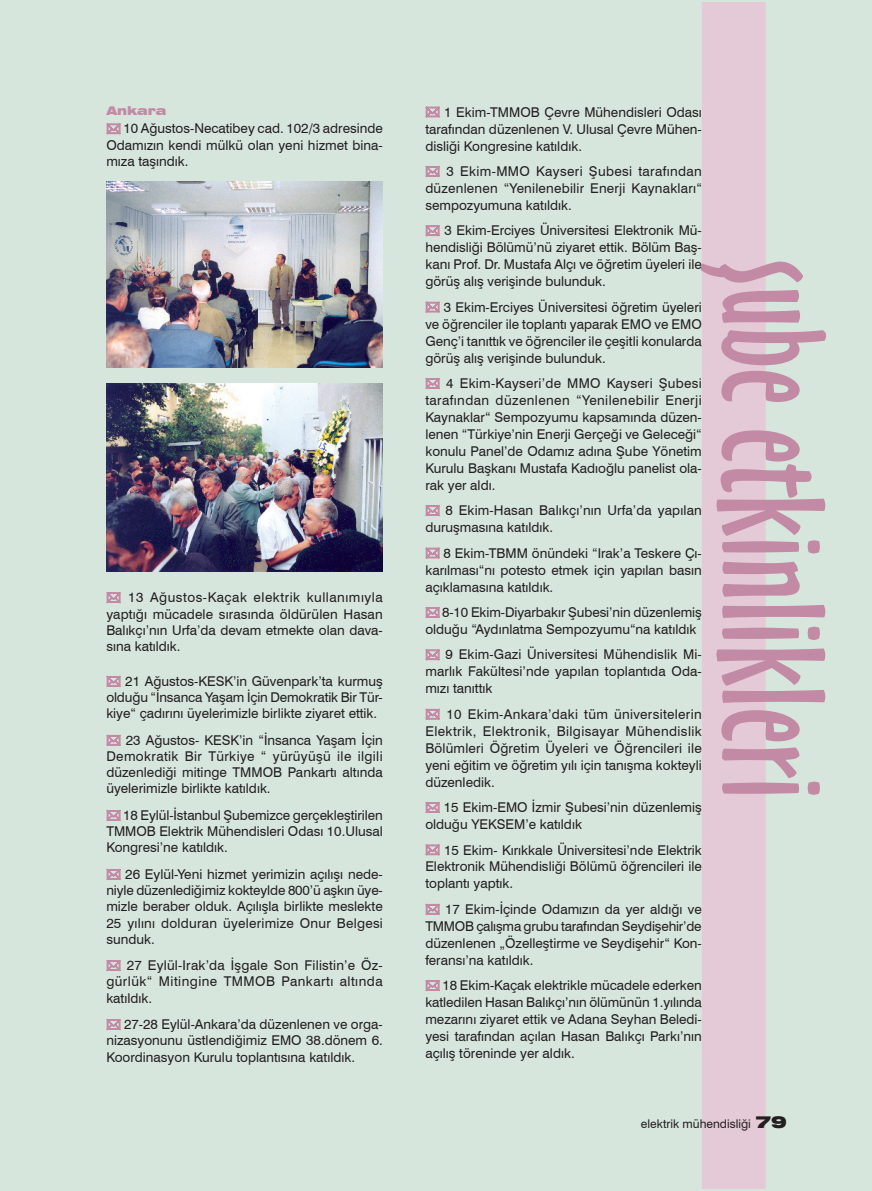
<style>
.page{position:relative;width:872px;height:1191px;background:#d7e6dc}
.page>*{position:absolute;margin:0;border:0;box-sizing:border-box;transform-origin:0 0}
.t1{font:135px "Oz Handicraft BT";color:#c38aa5}
.Paragraph_Style_Body{font:13.5px/17px "Swiss 721 BT";color:#231f20;text-align:justify}
.t2{font:12px "Swiss 721 BT";color:#231f20}
.Paragraph_Style_Subhead1{font:900 expanded 12px "Swiss 721 BT";color:#c38aa5}
.s1{font-weight:900;font-stretch:expanded;font-size:16.5px}
</style>
<div class="page">
<div style="left:702px;top:3px;width:63px;height:1185px;background:#e4cad6"></div>
<svg style="left:106px;top:123px;width:15px;height:12px"></svg>
<img style="left:106px;top:181px;width:277px;height:186px">
<img style="left:106px;top:383px;width:277px;height:188px">
<svg style="left:106px;top:592px;width:15px;height:12px"></svg>
<svg style="left:106px;top:675px;width:15px;height:12px"></svg>
<svg style="left:106px;top:734px;width:15px;height:12px"></svg>
<svg style="left:106px;top:809px;width:15px;height:12px"></svg>
<svg style="left:106px;top:868px;width:15px;height:12px"></svg>
<svg style="left:106px;top:960px;width:15px;height:12px"></svg>
<svg style="left:106px;top:1019px;width:15px;height:11px"></svg>
<svg style="left:425px;top:106px;width:15px;height:12px"></svg>
<svg style="left:425px;top:165px;width:15px;height:12px"></svg>
<svg style="left:425px;top:225px;width:15px;height:12px"></svg>
<svg style="left:425px;top:301px;width:15px;height:12px"></svg>
<svg style="left:425px;top:377px;width:15px;height:12px"></svg>
<svg style="left:425px;top:505px;width:15px;height:12px"></svg>
<svg style="left:425px;top:547px;width:15px;height:12px"></svg>
<svg style="left:425px;top:606px;width:15px;height:12px"></svg>
<svg style="left:425px;top:649px;width:15px;height:12px"></svg>
<svg style="left:425px;top:708px;width:15px;height:12px"></svg>
<svg style="left:425px;top:802px;width:15px;height:11px"></svg>
<svg style="left:425px;top:844px;width:15px;height:12px"></svg>
<svg style="left:425px;top:903px;width:15px;height:12px"></svg>
<svg style="left:425px;top:980px;width:15px;height:12px"></svg>
<p class="Paragraph_Style_Subhead1" style="left:106px;top:104px;width:62px">Ankara</p>
<p class="Paragraph_Style_Body" style="left:106px;top:120px;width:278px;line-height:16.2px;text-indent:17px">10 Ağustos-Necatibey cad. 102/3 adresinde Odamızın kendi mülkü olan yeni hizmet bina&shy;mıza taşındık.</p>
<p class="Paragraph_Style_Body" style="left:106px;top:589px;width:278px;line-height:16.2px;text-indent:22px">13 Ağustos-Kaçak elektrik kullanımıyla yaptığı mücadele sırasında öldürülen Hasan Balıkçı’nın Urfa’da devam etmekte olan dava&shy;sına katıldık.</p>
<p class="Paragraph_Style_Body" style="left:106px;top:673px;width:278px;line-height:16.2px;text-indent:19px">21 Ağustos-KESK’in Güvenpark’ta kurmuş olduğu “İnsanca Yaşam İçin Demokratik Bir Tür&shy;kiye“ çadırını üyelerimizle birlikte ziyaret ettik.</p>
<p class="Paragraph_Style_Body" style="left:106px;top:732px;width:278px;line-height:16.2px;text-indent:19px">23 Ağustos- KESK’in “İnsanca Yaşam İçin Demokratik Bir Türkiye “ yürüyüşü ile ilgili düzenlediği mitinge TMMOB Pankartı altında üyelerimizle birlikte katıldık.</p>
<p class="Paragraph_Style_Body" style="left:106px;top:807px;width:278px;line-height:16.2px;text-indent:17px">18 Eylül-İstanbul Şubemizce gerçekleştirilen TMMOB Elektrik Mühendisleri Odası 10.Ulusal Kongresi’ne katıldık.</p>
<p class="Paragraph_Style_Body" style="left:106px;top:866px;width:278px;line-height:16.2px;text-indent:19px">26 Eylül-Yeni hizmet yerimizin açılışı nede&shy;niyle düzenlediğimiz kokteylde 800’ü aşkın üye&shy;mizle beraber olduk. Açılışla birlikte meslekte 25 yılını dolduran üyelerimize Onur Belgesi sunduk.</p>
<p class="Paragraph_Style_Body" style="left:106px;top:957px;width:278px;line-height:16.2px;text-indent:21px">27 Eylül-Irak’da İşgale Son Filistin’e Öz&shy;gürlük“ Mitingine TMMOB Pankartı altında katıldık.</p>
<p class="Paragraph_Style_Body" style="left:106px;top:1016px;width:278px;line-height:16.2px;text-indent:18px">27-28 Eylül-Ankara’da düzenlenen ve orga&shy;nizasyonunu üstlendiğimiz EMO 38.dönem 6.<br>Koordinasyon Kurulu toplantısına katıldık.</p>
<p class="Paragraph_Style_Body" style="left:425px;top:103px;width:278px;text-indent:19px">1 Ekim-TMMOB Çevre Mühendisleri Odası tarafından düzenlenen V. Ulusal Çevre Mühen&shy;disliği Kongresine katıldık.</p>
<p class="Paragraph_Style_Body" style="left:425px;top:163px;width:278px;text-indent:21px">3 Ekim-MMO Kayseri Şubesi tarafından düzenlenen “Yenilenebilir Enerji Kaynakları“ sempozyumuna katıldık.</p>
<p class="Paragraph_Style_Body" style="left:425px;top:222px;width:278px;text-indent:19px">3 Ekim-Erciyes Üniversitesi Elektronik Mü&shy;hendisliği Bölümü’nü ziyaret ettik. Bölüm Baş&shy;kanı Prof. Dr. Mustafa Alçı ve öğretim üyeleri ile görüş alış verişinde bulunduk.</p>
<p class="Paragraph_Style_Body" style="left:425px;top:298px;width:278px;text-indent:18px">3 Ekim-Erciyes Üniversitesi öğretim üyeleri ve öğrenciler ile toplantı yaparak EMO ve EMO Genç’i tanıttık ve öğrenciler ile çeşitli konularda görüş alış verişinde bulunduk.</p>
<p class="Paragraph_Style_Body" style="left:425px;top:374px;width:278px;text-indent:21px">4 Ekim-Kayseri’de MMO Kayseri Şubesi tarafından düzenlenen “Yenilenebilir Enerji Kaynaklar“ Sempozyumu kapsamında düzen&shy;lenen “Türkiye’nin Enerji Gerçeği ve Geleceği“ konulu Panel’de Odamız adına Şube Yönetim Kurulu Başkanı Mustafa Kadıoğlu panelist ola&shy;rak yer aldı.</p>
<p class="Paragraph_Style_Body" style="left:425px;top:502px;width:278px;text-indent:20px">8 Ekim-Hasan Balıkçı’nın Urfa’da yapılan duruşmasına katıldık.</p>
<p class="Paragraph_Style_Body" style="left:425px;top:544px;width:278px;text-indent:18px">8 Ekim-TBMM önündeki “Irak’a Teskere Çı&shy;karılması“nı potesto etmek için yapılan basın açıklamasına katıldık.</p>
<p class="Paragraph_Style_Body" style="left:425px;top:603px;width:278px;text-indent:17px">8-10 Ekim-Diyarbakır Şubesi’nin düzenlemiş olduğu “Aydınlatma Sempozyumu“na katıldık</p>
<p class="Paragraph_Style_Body" style="left:425px;top:646px;width:278px;text-indent:20px">9 Ekim-Gazi Üniversitesi Mühendislik Mi&shy;marlık Fakültesi’nde yapılan toplantıda Oda&shy;mızı tanıttık</p>
<p class="Paragraph_Style_Body" style="left:425px;top:705px;width:278px;text-indent:21px">10 Ekim-Ankara’daki tüm üniversitelerin Elektrik, Elektronik, Bilgisayar Mühendislik Bölümleri Öğretim Üyeleri ve Öğrencileri ile yeni eğitim ve öğretim yılı için tanışma kokteyli düzenledik.</p>
<p class="Paragraph_Style_Body" style="left:425px;top:798px;width:278px;text-indent:18px">15 Ekim-EMO İzmir Şubesi’nin düzenlemiş olduğu YEKSEM’e katıldık</p>
<p class="Paragraph_Style_Body" style="left:425px;top:841px;width:278px;text-indent:19px">15 Ekim- Kırıkkale Üniversitesi’nde Elektrik Elektronik Mühendisliği Bölümü öğrencileri ile toplantı yaptık.</p>
<p class="Paragraph_Style_Body" style="left:425px;top:900px;width:278px;text-indent:20px">17 Ekim-İçinde Odamızın da yer aldığı ve TMMOB çalışma grubu tarafından Seydişehir’de düzenlenen „Özelleştirme ve Seydişehir“ Kon&shy;feransı’na katıldık.</p>
<p class="Paragraph_Style_Body" style="left:425px;top:976px;width:278px;text-indent:17px">18 Ekim-Kaçak elektrikle mücadele ederken katledilen Hasan Balıkçı’nın ölümünün 1.yılında mezarını ziyaret ettik ve Adana Seyhan Beledi&shy;yesi tarafından açılan Hasan Balıkçı Parkı’nın açılış töreninde yer aldık.</p>
<h1 class="t1" style="left:850px;top:259px;width:541px;rotate:90deg">şube etkinlikleri</h1>
<p class="t2" style="left:641px;top:1116px;width:147px">elektrik mühendisliği <span class="s1">79</span></p>
</div>
